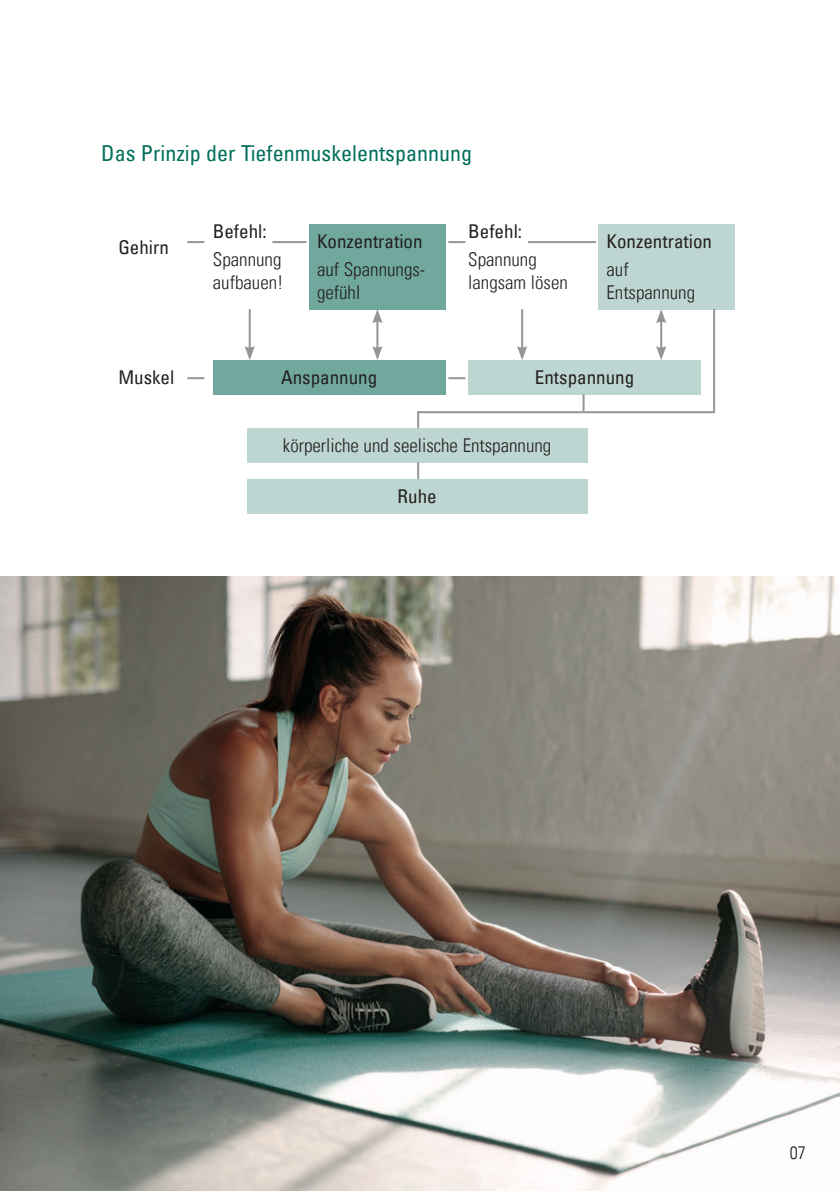
<style>
.page{position:relative;width:840px;height:1191px;background:#fff}
.page>*{position:absolute;margin:0;border:0;box-sizing:border-box;transform-origin:0 0}
.t1{font:condensed 22px "Univers Com 57";color:#006f5b}
.t2{font:19px/22.8px "Univers Com 47 Light Cond";color:#231f20}
.t3{font:condensed 19px "Univers Com 57";color:#231f20}
.t4{font:18px "Univers Com 47 Light Cond";color:#231f20}
</style>
<div class="page">
<img style="left:0;top:577px;width:839px;height:614px">
<div style="left:309px;top:224px;width:136px;height:85px;background:#70a89e"></div>
<div style="left:598px;top:224px;width:136px;height:85px;background:#bed6d1"></div>
<svg style="left:187px;top:241px;width:17px;height:2px"></svg>
<hr style="left:272px;top:241px;width:34px;height:2px;background:#939598">
<svg style="left:448px;top:241px;width:17px;height:2px"></svg>
<hr style="left:527px;top:241px;width:68px;height:2px;background:#939598">
<div style="left:213px;top:360px;width:232px;height:34px;background:#70a89e"></div>
<div style="left:468px;top:360px;width:232px;height:34px;background:#bed6d1"></div>
<div style="left:247px;top:428px;width:340px;height:34px;background:#bed6d1"></div>
<div style="left:247px;top:479px;width:340px;height:34px;background:#bed6d1"></div>
<svg style="left:187px;top:377px;width:17px;height:2px"></svg>
<svg style="left:448px;top:377px;width:17px;height:2px"></svg>
<hr style="left:248px;top:309px;width:2px;height:40px;background:#939598">
<svg style="left:244px;top:346px;width:11px;height:14px"></svg>
<hr style="left:376px;top:320px;width:2px;height:29px;background:#939598">
<svg style="left:372px;top:309px;width:10px;height:14px"></svg>
<svg style="left:372px;top:346px;width:10px;height:14px"></svg>
<hr style="left:521px;top:309px;width:2px;height:40px;background:#939598">
<svg style="left:517px;top:346px;width:10px;height:14px"></svg>
<hr style="left:659px;top:320px;width:2px;height:29px;background:#939598">
<svg style="left:655px;top:309px;width:11px;height:14px"></svg>
<svg style="left:656px;top:346px;width:10px;height:14px"></svg>
<hr style="left:712px;top:309px;width:2px;height:102px;background:#939598">
<svg style="left:417px;top:413px;width:2px;height:15px"></svg>
<svg style="left:417px;top:462px;width:2px;height:17px"></svg>
<svg style="left:582px;top:394px;width:2px;height:17px"></svg>
<hr style="left:417px;top:411px;width:297px;height:2px;background:#939598">
<p class="t1" style="left:101px;top:139px;width:372px">Das Prinzip der Tiefenmuskelentspannung</p>
<p class="t3" style="left:118px;top:235px;width:52px">Gehirn</p>
<p class="t3" style="left:213px;top:219px;width:55px">Befehl:</p>
<p class="t2" style="left:213px;top:248px;width:72px">Spannung aufbauen!</p>
<p class="t3" style="left:317px;top:229px;width:107px">Konzentration</p>
<p class="t2" style="left:317px;top:258px;width:108px">auf Spannungs&shy;gefühl</p>
<p class="t3" style="left:468px;top:219px;width:55px">Befehl:</p>
<p class="t2" style="left:468px;top:248px;width:101px">Spannung langsam lösen</p>
<p class="t3" style="left:606px;top:229px;width:107px">Konzentration</p>
<p class="t2" style="left:606px;top:258px;width:90px">auf<br>Entspannung</p>
<p class="t3" style="left:118px;top:365px;width:57px">Muskel</p>
<p class="t3" style="left:281px;top:365px;width:98px">Anspannung</p>
<p class="t3" style="left:534px;top:365px;width:101px">Entspannung</p>
<p class="t2" style="left:283px;top:434px;width:270px">körperliche und seelische Entspannung</p>
<p class="t3" style="left:397px;top:484px;width:41px">Ruhe</p>
<p class="t4" style="left:789px;top:1141px;width:17px">07</p>
</div>
